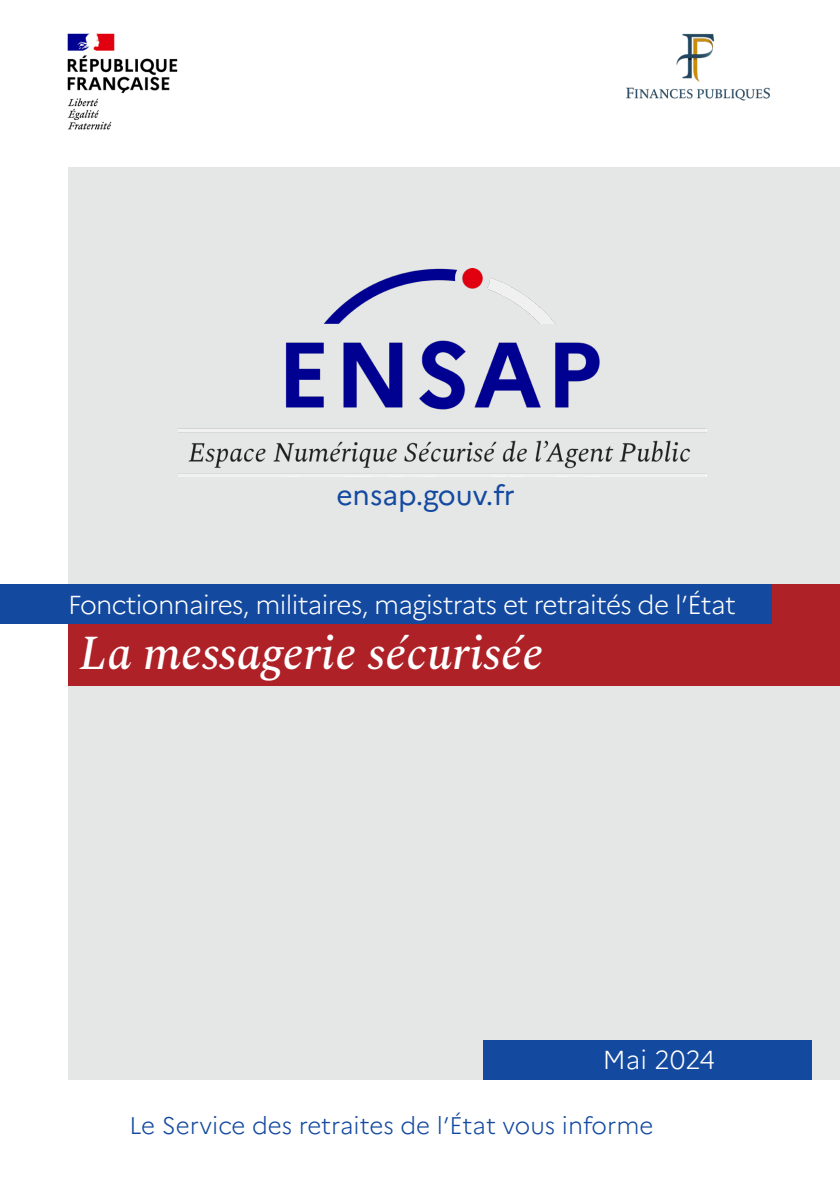
<style>
.page{position:relative;width:840px;height:1191px;background:#fff}
.page>*{position:absolute;margin:0;border:0;box-sizing:border-box;transform-origin:0 0}
.t1{font:italic 500 48px "Spectral";color:#fff}
.t2{font:28px "Marianne";color:#13499f}
.titre_1e_couverture{font:300 26px "Marianne";letter-spacing:-.025em;color:#fff}
.t3{font:300 24px "Marianne";color:#13499f}
</style>
<div class="page">
<div style="left:68px;top:167px;width:771px;height:912px;background:#e5e7e7"></div>
<img style="left:179px;top:269px;width:527px;height:208px">
<img style="left:67px;top:33px;width:111px;height:97px">
<img style="left:626px;top:33px;width:144px;height:68px">
<div style="left:483px;top:1039px;width:328px;height:40px;background:#13499f"></div>
<div style="left:68px;top:584px;width:771px;height:102px;background:#ae2127"></div>
<div style="left:0;top:584px;width:771px;height:40px;background:#13499f"></div>
<p class="t2" style="left:336px;top:478px;width:180px">ensap.gouv.fr</p>
<p class="titre_1e_couverture" style="left:68px;top:588px;width:669px">Fonctionnaires, militaires, magistrats et retraités de l’État</p>
<p class="t1" style="left:79px;top:618px;width:465px">La messagerie sécurisée</p>
<p class="titre_1e_couverture" style="left:602px;top:1044px;width:114px">Mai 2024</p>
<p class="t3" style="left:129px;top:1111px;width:525px">Le Service des retraites de l’État vous informe</p>
</div>
